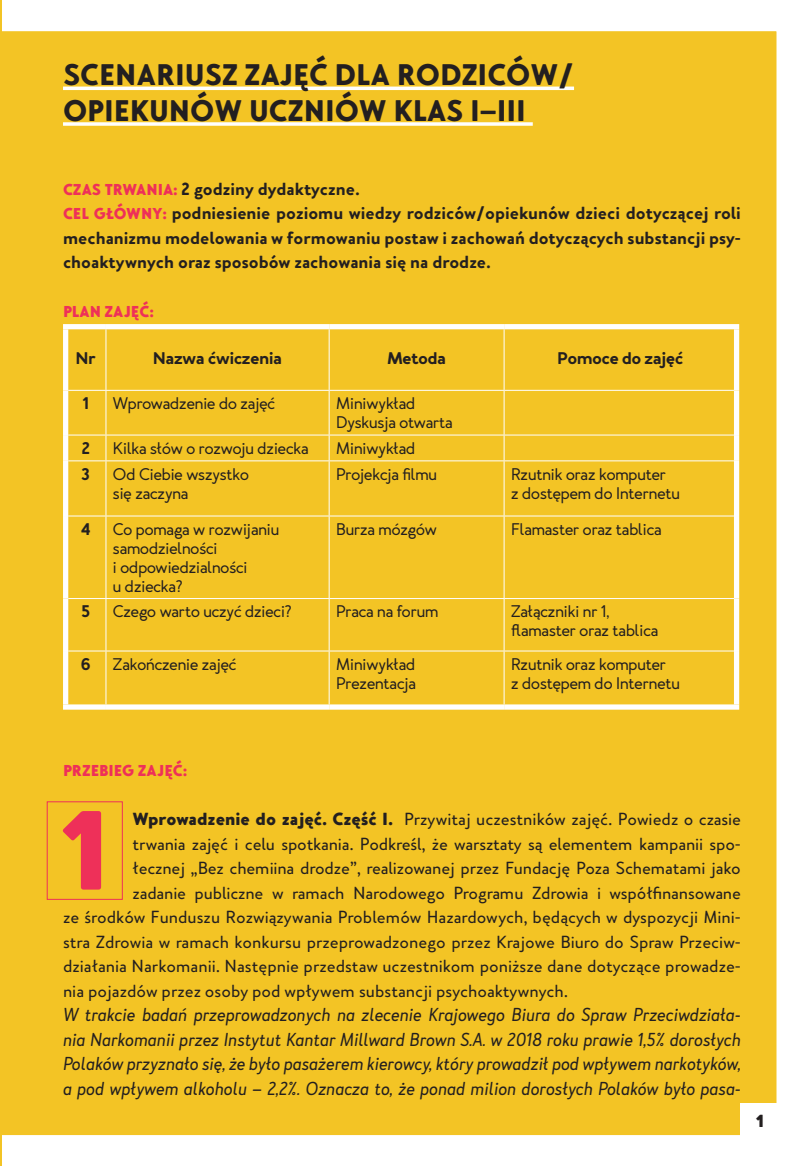
<style>
.page{position:relative;width:804px;height:1166px;background:#fff}
.page>*{position:absolute;margin:0;border:0;box-sizing:border-box;transform-origin:0 0}
.t1{font:700 104.65px "Merlo Neue";color:#ee3059}
.t2{font:800 29.75px "Merlogrotesque";color:#231f20}
.t3{font:17.5px/24.5px "Merlogrotesque";letter-spacing:-.01em;color:#231f20;text-align:justify}
.t4{font:italic 17.5px/24.5px "Merlo Neue";color:#231f20;text-align:justify}
.t5{font:700 17.5px/24.5px "Merlogrotesque";color:#231f20;text-align:justify}
.t6{font:900 17.5px "Merlogrotesque";color:#231f20}
.t7{font:15.75px/18.9px "Merlo Neue Round";color:#231f20}
.t8{font:700 15.75px "Merlo Neue Round";color:#231f20}
.t9{font:900 15.75px "Merlogrotesque";color:#ee3059}
.s1{font-weight:900;font-size:15.75px;color:#ee3059}
.s2{font-weight:900}
</style>
<div class="page">
<div style="left:0;top:0;width:777px;height:1166px;background:#f3c425"></div>
<div style="left:47px;top:801px;width:76px;height:99px;border:1px solid #ee3059"></div>
<hr style="left:63px;top:87px;width:511px;height:3px;background:#fff">
<svg style="left:63px;top:122px;width:470px;height:4px;fill:#fcf1cd"></svg>
<div style="left:63px;top:324px;width:43px;height:5px;background:#fff"></div>
<div style="left:63px;top:329px;width:5px;height:61px;background:#fff"></div>
<div style="left:106px;top:324px;width:223px;height:5px;background:#fff"></div>
<div style="left:329px;top:324px;width:175px;height:5px;background:#fff"></div>
<div style="left:504px;top:324px;width:235px;height:5px;background:#fff"></div>
<div style="left:734px;top:329px;width:5px;height:61px;background:#fff"></div>
<div style="left:63px;top:390px;width:5px;height:45px;background:#fff"></div>
<div style="left:734px;top:390px;width:5px;height:45px;background:#fff"></div>
<div style="left:63px;top:435px;width:5px;height:26px;background:#fff"></div>
<div style="left:734px;top:435px;width:5px;height:26px;background:#fff"></div>
<div style="left:63px;top:461px;width:5px;height:55px;background:#fff"></div>
<div style="left:734px;top:461px;width:5px;height:55px;background:#fff"></div>
<div style="left:63px;top:516px;width:5px;height:82px;background:#fff"></div>
<div style="left:734px;top:516px;width:5px;height:82px;background:#fff"></div>
<div style="left:63px;top:598px;width:5px;height:53px;background:#fff"></div>
<div style="left:734px;top:598px;width:5px;height:53px;background:#fff"></div>
<div style="left:63px;top:651px;width:5px;height:53px;background:#fff"></div>
<div style="left:734px;top:651px;width:5px;height:53px;background:#fff"></div>
<div style="left:63px;top:704px;width:43px;height:6px;background:#fff"></div>
<div style="left:106px;top:704px;width:223px;height:6px;background:#fff"></div>
<div style="left:329px;top:704px;width:175px;height:6px;background:#fff"></div>
<div style="left:504px;top:704px;width:235px;height:6px;background:#fff"></div>
<hr style="left:105px;top:329px;width:1px;height:61px;background:#fff">
<hr style="left:329px;top:329px;width:1px;height:61px;background:#fff">
<hr style="left:503px;top:329px;width:1px;height:61px;background:#fff">
<hr style="left:68px;top:390px;width:38px;height:1px;background:#fff">
<hr style="left:106px;top:390px;width:223px;height:1px;background:#fff">
<hr style="left:105px;top:391px;width:1px;height:44px;background:#fff">
<hr style="left:329px;top:390px;width:175px;height:1px;background:#fff">
<hr style="left:329px;top:391px;width:1px;height:44px;background:#fff">
<hr style="left:504px;top:390px;width:230px;height:1px;background:#fff">
<hr style="left:503px;top:391px;width:1px;height:44px;background:#fff">
<hr style="left:68px;top:435px;width:38px;height:1px;background:#fff">
<hr style="left:106px;top:435px;width:223px;height:1px;background:#fff">
<svg style="left:105px;top:435px;width:1px;height:25px"></svg>
<hr style="left:329px;top:435px;width:175px;height:1px;background:#fff">
<svg style="left:329px;top:435px;width:1px;height:25px"></svg>
<hr style="left:504px;top:435px;width:230px;height:1px;background:#fff">
<svg style="left:503px;top:435px;width:1px;height:25px"></svg>
<hr style="left:68px;top:460px;width:38px;height:1px;background:#fff">
<hr style="left:106px;top:460px;width:223px;height:1px;background:#fff">
<hr style="left:105px;top:461px;width:1px;height:54px;background:#fff">
<hr style="left:329px;top:460px;width:175px;height:1px;background:#fff">
<hr style="left:329px;top:461px;width:1px;height:54px;background:#fff">
<hr style="left:504px;top:460px;width:230px;height:1px;background:#fff">
<hr style="left:503px;top:461px;width:1px;height:54px;background:#fff">
<hr style="left:68px;top:515px;width:38px;height:1px;background:#fff">
<hr style="left:106px;top:515px;width:223px;height:1px;background:#fff">
<hr style="left:105px;top:516px;width:1px;height:82px;background:#fff">
<hr style="left:329px;top:515px;width:175px;height:1px;background:#fff">
<hr style="left:329px;top:516px;width:1px;height:82px;background:#fff">
<hr style="left:504px;top:515px;width:230px;height:1px;background:#fff">
<hr style="left:503px;top:516px;width:1px;height:82px;background:#fff">
<hr style="left:68px;top:598px;width:38px;height:1px;background:#fff">
<hr style="left:106px;top:598px;width:223px;height:1px;background:#fff">
<hr style="left:105px;top:599px;width:1px;height:51px;background:#fff">
<hr style="left:329px;top:598px;width:175px;height:1px;background:#fff">
<hr style="left:329px;top:599px;width:1px;height:51px;background:#fff">
<hr style="left:504px;top:598px;width:230px;height:1px;background:#fff">
<hr style="left:503px;top:599px;width:1px;height:51px;background:#fff">
<hr style="left:68px;top:650px;width:38px;height:1px;background:#fff">
<hr style="left:106px;top:650px;width:223px;height:1px;background:#fff">
<hr style="left:105px;top:651px;width:1px;height:53px;background:#fff">
<hr style="left:329px;top:650px;width:175px;height:1px;background:#fff">
<hr style="left:329px;top:651px;width:1px;height:53px;background:#fff">
<hr style="left:504px;top:650px;width:230px;height:1px;background:#fff">
<hr style="left:503px;top:651px;width:1px;height:53px;background:#fff">
<div style="left:776px;top:0;width:28px;height:28px;background:#fff"></div>
<div style="left:776px;top:1137px;width:28px;height:29px;background:#fff"></div>
<hr style="left:0;top:0;width:1px;height:31px;background:#f3c425">
<hr style="left:0;top:1135px;width:1px;height:31px;background:#f3c425">
<div style="left:741px;top:1103px;width:63px;height:61px;background:#fff"></div>
<p class="t2" style="left:63px;top:55px;width:512px">SCENARIUSZ ZAJĘĆ DLA RODZICÓW/</p>
<p class="t2" style="left:63px;top:90px;width:464px">OPIEKUNÓW UCZNIÓW KLAS I–III</p>
<p class="t5" style="left:63px;top:176px;width:298px"><span class="s1">CZAS TRWANIA:</span> 2 godziny dydaktyczne.</p>
<p class="t5" style="left:63px;top:201px;width:679px"><span class="s1">CEL GŁÓWNY:</span> podniesienie poziomu wiedzy rodziców/opiekunów dzieci dotyczącej roli mechanizmu modelowania w formowaniu postaw i zachowań dotyczących substancji psy&shy;choaktywnych oraz sposobów zachowania się na drodze.</p>
<p class="t9" style="left:63px;top:301px;width:92px">PLAN ZAJĘĆ:</p>
<p class="t8" style="left:76px;top:348px;width:21px">Nr</p>
<p class="t8" style="left:153px;top:348px;width:130px">Nazwa ćwiczenia</p>
<p class="t8" style="left:387px;top:348px;width:60px">Metoda</p>
<p class="t8" style="left:557px;top:348px;width:127px">Pomoce do zajęć</p>
<p class="t8" style="left:83px;top:393px;width:8px">1</p>
<p class="t7" style="left:113px;top:394px;width:163px">Wprowadzenie do zajęć</p>
<p class="t7" style="left:336px;top:394px;width:81px">Miniwykład</p>
<p class="t7" style="left:336px;top:413px;width:118px">Dyskusja otwarta</p>
<p class="t8" style="left:82px;top:437px;width:10px">2</p>
<p class="t7" style="left:113px;top:439px;width:197px">Kilka słów o rozwoju dziecka</p>
<p class="t7" style="left:336px;top:439px;width:81px">Miniwykład</p>
<p class="t8" style="left:82px;top:463px;width:10px">3</p>
<p class="t7" style="left:113px;top:465px;width:137px">Od Ciebie wszystko</p>
<p class="t7" style="left:113px;top:484px;width:77px">się zaczyna</p>
<p class="t7" style="left:336px;top:465px;width:102px">Projekcja filmu</p>
<p class="t7" style="left:511px;top:465px;width:156px">Rzutnik oraz komputer</p>
<p class="t7" style="left:511px;top:484px;width:170px">z dostępem do Internetu</p>
<p class="t8" style="left:81px;top:518px;width:10px">4</p>
<p class="t7" style="left:113px;top:520px;width:168px">Co pomaga w rozwijaniu samodzielności</p>
<p class="t7" style="left:113px;top:558px;width:136px">i odpowiedzialności</p>
<p class="t7" style="left:113px;top:576px;width:71px">u dziecka?</p>
<p class="t7" style="left:336px;top:520px;width:102px">Burza mózgów</p>
<p class="t7" style="left:511px;top:520px;width:152px">Flamaster oraz tablica</p>
<p class="t8" style="left:81px;top:601px;width:10px">5</p>
<p class="t7" style="left:113px;top:602px;width:180px">Czego warto uczyć dzieci?</p>
<p class="t7" style="left:336px;top:602px;width:104px">Praca na forum</p>
<p class="t7" style="left:511px;top:602px;width:149px">Załączniki nr 1, flamaster oraz tablica</p>
<p class="t8" style="left:81px;top:653px;width:11px">6</p>
<p class="t7" style="left:113px;top:655px;width:125px">Zakończenie zajęć</p>
<p class="t7" style="left:336px;top:655px;width:81px">Miniwykład</p>
<p class="t7" style="left:336px;top:674px;width:81px">Prezentacja</p>
<p class="t7" style="left:511px;top:655px;width:170px">Rzutnik oraz komputer<br>z dostępem do Internetu</p>
<p class="t9" style="left:63px;top:760px;width:125px">PRZEBIEG ZAJĘĆ:</p>
<p class="t3" style="left:132px;top:807px;width:610px"><span class="s2">Wprowadzenie do zajęć. Część I.</span> Przywitaj uczestników zajęć. Powiedz o czasie trwania zajęć i celu spotkania. Podkreśl, że warsztaty są elementem kampanii spo&shy;łecznej „Bez chemiina drodze”, realizowanej przez Fundację Poza Schematami jako zadanie publiczne w ramach Narodowego Programu Zdrowia i współfinansowane</p>
<p class="t3" style="left:63px;top:905px;width:679px">ze środków Funduszu Rozwiązywania Problemów Hazardowych, będących w dyspozycji Mini&shy;stra Zdrowia w ramach konkursu przeprowadzonego przez Krajowe Biuro do Spraw Przeciw&shy;działania Narkomanii. Następnie przedstaw uczestnikom poniższe dane dotyczące prowadze&shy;nia pojazdów przez osoby pod wpływem substancji psychoaktywnych.</p>
<p class="t4" style="left:63px;top:1003px;width:679px">W trakcie badań przeprowadzonych na zlecenie Krajowego Biura do Spraw Przeciwdziała&shy;nia Narkomanii przez Instytut Kantar Millward Brown S.A. w 2018 roku prawie 1,5% dorosłych Polaków przyznało się, że było pasażerem kierowcy, który prowadził pod wpływem narkotyków, a pod wpływem alkoholu – 2,2%. Oznacza to, że ponad milion dorosłych Polaków było pasa-</p>
<p class="t1" style="left:63px;top:778px;width:46px">1</p>
<p class="t6" style="left:756px;top:1109px;width:9px">1</p>
</div>
